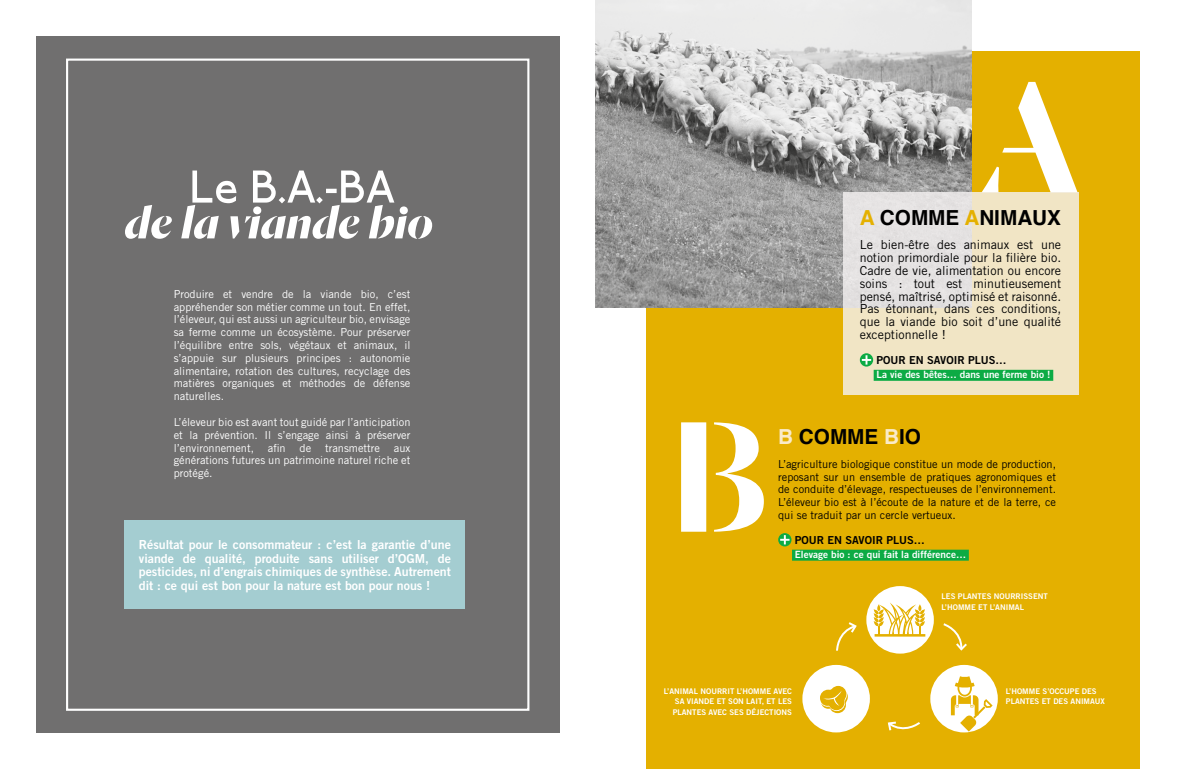
<style>
.page{position:relative;width:1191px;height:769px;background:#fff}
.page>*{position:absolute;margin:0;border:0;box-sizing:border-box;transform-origin:0 0}
.t1{font:500 173.4px "Dala Moa";color:#fff}
.t2{font:700 20.7px "Helvetica";color:#000}
.t3{font:12.4px/12.8px "Trade Gothic";color:#000;text-align:justify}
.t4{font:12.4px/13.8px "Trade Gothic LT Std Bd 2";color:#fff;text-align:justify}
.t5{font:11px/12.8px "Trade Gothic";color:#fff;text-align:justify}
.t6{font:11px/12.8px "Trade Gothic";color:#000;text-align:justify}
.t7{font:11px "Trade Gothic LT Std Bd 2";color:#000}
.t8{font:10px "Trade Gothic LT Std Bd 2";color:#fff}
.t9{font:7.8px/10.8px "Trade Gothic LT Std Bd 2";color:#fff}
.s1{color:#e4b000}
.s2{color:#faebc9}
</style>
<div class="page">
<div style="left:36px;top:36px;width:523px;height:696px;background:#706f6f"></div>
<div style="left:66px;top:58px;width:463px;height:652px;border:2px solid #fff"></div>
<div style="left:125px;top:520px;width:340px;height:89px;background:#a4cdd1"></div>
<div style="left:646px;top:51px;width:494px;height:717px;background:#e4b000"></div>
<img style="left:595px;top:0;width:376px;height:308px">
<div style="left:792px;top:549px;width:176px;height:11px;background:#0cab44"></div>
<svg style="left:778px;top:533px;width:13px;height:13px"></svg>
<svg style="left:780px;top:535px;width:9px;height:9px"></svg>
<div style="left:866px;top:585px;width:68px;height:68px;background:#fff;border-radius:50%"></div>
<div style="left:930px;top:664px;width:67px;height:68px;background:#fff;border-radius:50%"></div>
<div style="left:802px;top:664px;width:68px;height:68px;background:#fff;border-radius:50%"></div>
<svg style="left:836px;top:622px;width:21px;height:29px"></svg>
<svg style="left:887px;top:721px;width:33px;height:10px"></svg>
<svg style="left:943px;top:623px;width:24px;height:28px"></svg>
<svg style="left:873px;top:602px;width:52px;height:34px"></svg>
<svg style="left:951px;top:676px;width:41px;height:55px"></svg>
<svg style="left:820px;top:685px;width:28px;height:27px"></svg>
<svg style="left:125px;top:170px;width:307px;height:69px"></svg>
<svg style="left:843px;top:192px;width:235px;height:203px;background:#ebe3cd"></svg>
<div style="left:873px;top:369px;width:180px;height:11px;background:#0cab44"></div>
<svg style="left:860px;top:353px;width:13px;height:13px"></svg>
<svg style="left:862px;top:355px;width:9px;height:9px"></svg>
<p class="t5" style="left:174px;top:287px;width:238px">Produire et vendre de la viande bio, c’est appréhender son métier comme un tout. En effet, l’éleveur, qui est aussi un agriculteur bio, envisage sa ferme comme un écosystème. Pour préserver l’équilibre entre sols, végétaux et animaux, il s’appuie sur plusieurs principes : autonomie alimentaire, rotation des cultures, recyclage des matières organiques et méthodes de défense naturelles.</p>
<p class="t5" style="left:174px;top:415px;width:238px">L’éleveur bio est avant tout guidé par l’anticipation et la prévention. Il s’engage ainsi à préserver l’environnement,</p>
<p class="t5" style="left:268px;top:441px;width:19px">afin</p>
<p class="t5" style="left:299px;top:441px;width:13px">de</p>
<p class="t5" style="left:325px;top:441px;width:56px">transmettre</p>
<p class="t5" style="left:174px;top:441px;width:238px;text-indent:220px">aux générations futures un patrimoine naturel riche et protégé.</p>
<p class="t4" style="left:139px;top:537px;width:314px">Résultat pour le consommateur : c’est la garantie d’une viande de qualité, produite sans utiliser d’OGM, de pesticides, ni d’engrais chimiques de synthèse. Autrement dit : ce qui est bon pour la nature est bon pour nous !</p>
<h1 class="t1" style="left:981px;top:28px;width:98px">A</h1>
<h2 class="t2" style="left:860px;top:201px;width:203px"><span class="s1">A</span> COMME <span class="s1">A</span>NIMAUX</h2>
<p class="t3" style="left:860px;top:238px;width:203px">Le bien-être des animaux est une notion primordiale pour la filière bio.<br>Cadre de vie, alimentation ou encore soins : tout est minutieusement pensé, maîtrisé, optimisé et raisonné.<br>Pas étonnant, dans ces conditions, que la viande bio soit d’une qualité exceptionnelle !</p>
<p class="t7" style="left:876px;top:353px;width:132px">POUR EN SAVOIR PLUS…</p>
<p class="t8" style="left:876px;top:368px;width:175px">La vie des bêtes… dans une ferme bio !</p>
<h1 class="t1" style="left:670px;top:367px;width:99px">B</h1>
<h2 class="t2" style="left:778px;top:419px;width:144px"><span class="s2">B</span> COMME <span class="s2">B</span>IO</h2>
<p class="t6" style="left:778px;top:457px;width:279px">L’agriculture biologique constitue un mode de production, reposant sur un ensemble de pratiques agronomiques et de conduite d’élevage, respectueuses de l’environnement.<br>L’éleveur bio est à l’écoute de la nature et de la terre, ce</p>
<p class="t6" style="left:778px;top:508px;width:179px">qui se traduit par un cercle vertueux.</p>
<p class="t7" style="left:795px;top:533px;width:132px">POUR EN SAVOIR PLUS…</p>
<p class="t8" style="left:795px;top:548px;width:173px">Elevage bio : ce qui fait la différence…</p>
<p class="t9" style="left:941px;top:590px;width:108px">LES PLANTES NOURRISSENT<br>L’HOMME ET L’ANIMAL</p>
<p class="t9" style="left:672px;top:685px;width:121px;text-align:justify;text-indent:-9px">L’ANIMAL NOURRIT L’HOMME AVEC SA VIANDE ET SON LAIT, ET LES PLANTES AVEC SES DÉJECTIONS</p>
<p class="t9" style="left:1006px;top:685px;width:101px">L’HOMME S’OCCUPE DES<br>PLANTES ET DES ANIMAUX</p>
</div>
